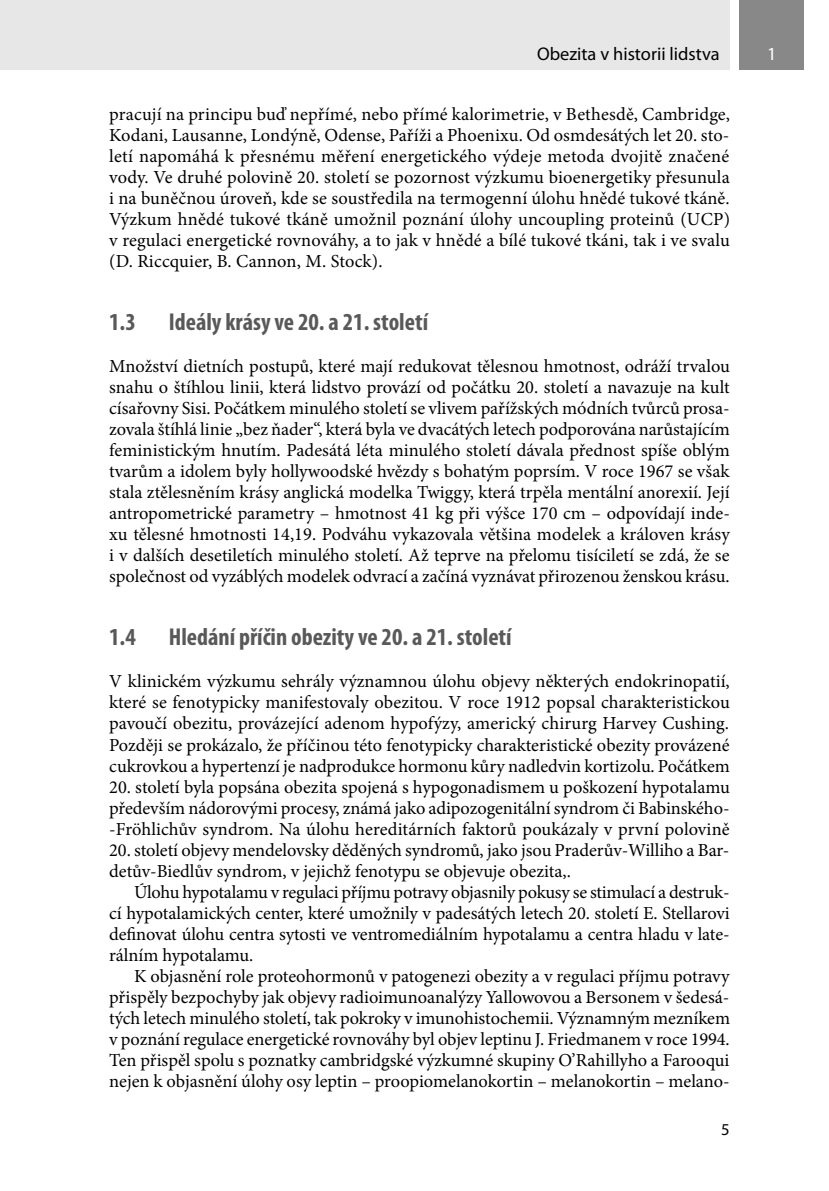
<style>
.page{position:relative;width:829px;height:1191px;background:#fff}
.page>*{position:absolute;margin:0;border:0;box-sizing:border-box;transform-origin:0 0}
.t1{font:700 condensed 24.5px "Myriad Pro";color:#595959}
.t2{font:18.38px/21px "Minion Pro";letter-spacing:-.005em;color:#000;text-align:justify}
.t3{font:18.38px "Myriad Pro";color:#000}
.t4{font:18.38px "Myriad Pro";color:#fff}
.t5{font:16.62px "Myriad Pro";color:#000}
</style>
<div class="page">
<div style="left:739px;top:0;width:65px;height:69px;background:#888"></div>
<div style="left:0;top:0;width:729px;height:69px;background:#e7e7e7"></div>
<p class="t3" style="left:537px;top:46px;width:184px">Obezita v historii lidstva</p>
<p class="t4" style="left:767px;top:46px;width:11px">1</p>
<p class="t2" style="left:109px;top:105px;width:622px">pracují na principu buď nepřímé, nebo přímé kalorimetrie, v Bethesdě, Cambridge, Kodani, Lausanne, Londýně, Odense, Paříži a Phoenixu. Od osmdesátých let 20. sto&shy;letí napomáhá k přesnému měření energetického výdeje metoda dvojitě značené vody. Ve druhé polovině 20. století se pozornost výzkumu bioenergetiky přesunula i na buněčnou úroveň, kde se soustředila na termogenní úlohu hnědé tukové tkáně.<br>Výzkum hnědé tukové tkáně umožnil poznání úlohy uncoupling proteinů (UCP) v regulaci energetické rovnováhy, a to jak v hnědé a bílé tukové tkáni, tak i ve svalu (D. Riccquier, B. Cannon, M. Stock).</p>
<h1 class="t1" style="left:109px;top:313px;width:28px">1.3</h1>
<h1 class="t1" style="left:169px;top:313px;width:261px">Ideály krásy ve 20. a 21. století</h1>
<p class="t2" style="left:109px;top:357px;width:622px">Množství dietních postupů, které mají redukovat tělesnou hmotnost, odráží trvalou snahu o štíhlou linii, která lidstvo provází od počátku 20. století a navazuje na kult císařovny Sisi. Počátkem minulého století se vlivem pařížských módních tvůrců prosa&shy;zovala štíhlá linie „bez ňader“, která byla ve dvacátých letech podporována narůstajícím feministickým hnutím. Padesátá léta minulého století dávala přednost spíše oblým tvarům a idolem byly hollywoodské hvězdy s bohatým poprsím. V roce 1967 se však stala ztělesněním krásy anglická modelka Twiggy, která trpěla mentální anorexií. Její antropometrické parametry – hmotnost 41 kg při výšce 170 cm – odpovídají inde&shy;xu tělesné hmotnosti 14,19. Podváhu vykazovala většina modelek a královen krásy i v dalších desetiletích minulého století. Až teprve na přelomu tisíciletí se zdá, že se společnost od vyzáblých modelek odvrací a začíná vyznávat přirozenou ženskou krásu.</p>
<h1 class="t1" style="left:109px;top:628px;width:28px">1.4</h1>
<h1 class="t1" style="left:169px;top:628px;width:344px">Hledání příčin obezity ve 20. a 21. století</h1>
<p class="t2" style="left:109px;top:672px;width:622px">V klinickém výzkumu sehrály významnou úlohu objevy některých endokrinopatií, které se fenotypicky manifestovaly obezitou. V roce 1912 popsal charakteristickou pavoučí obezitu, provázející adenom hypofýzy, americký chirurg Harvey Cushing.<br>Později se prokázalo, že příčinou této fenotypicky charakteristické obezity provázené cukrovkou a hypertenzí je nadprodukce hormonu kůry nadledvin kortizolu. Počátkem</p>
<p class="t2" style="left:109px;top:777px;width:622px">20. století byla popsána obezita spojená s hypogonadismem u poškození hypotalamu především nádorovými procesy, známá jako adipozogenitální syndrom či Babinského--Fröhlichův syndrom. Na úlohu hereditárních faktorů poukázaly v první polovině</p>
<p class="t2" style="left:109px;top:840px;width:621px">20. století objevy mendelovsky děděných syndromů, jako jsou Praderův-Williho a Bar&shy;detův-Biedlův syndrom, v jejichž fenotypu se objevuje obezita,.</p>
<p class="t2" style="left:109px;top:882px;width:622px;text-indent:25px">Úlohu hypotalamu v regulaci příjmu potravy objasnily pokusy se stimulací a destruk&shy;cí hypotalamických center, které umožnily v padesátých letech 20. století E. Stellarovi definovat úlohu centra sytosti ve ventromediálním hypotalamu a centra hladu v late&shy;rálním hypotalamu.</p>
<p class="t2" style="left:109px;top:966px;width:622px;text-indent:25px">K objasnění role proteohormonů v patogenezi obezity a v regulaci příjmu potravy přispěly bezpochyby jak objevy radioimunoanalýzy Yallowovou a Bersonem v šedesá&shy;tých letech minulého století, tak pokroky v imunohistochemii. Významným mezníkem v poznání regulace energetické rovnováhy byl objev leptinu J. Friedmanem v roce 1994.<br>Ten přispěl spolu s poznatky cambridgské výzkumné skupiny O’Rahillyho a Farooqui nejen k objasnění úlohy osy leptin – proopiomelanokortin – melanokortin – melano-</p>
<p class="t5" style="left:721px;top:1123px;width:10px">5</p>
</div>
